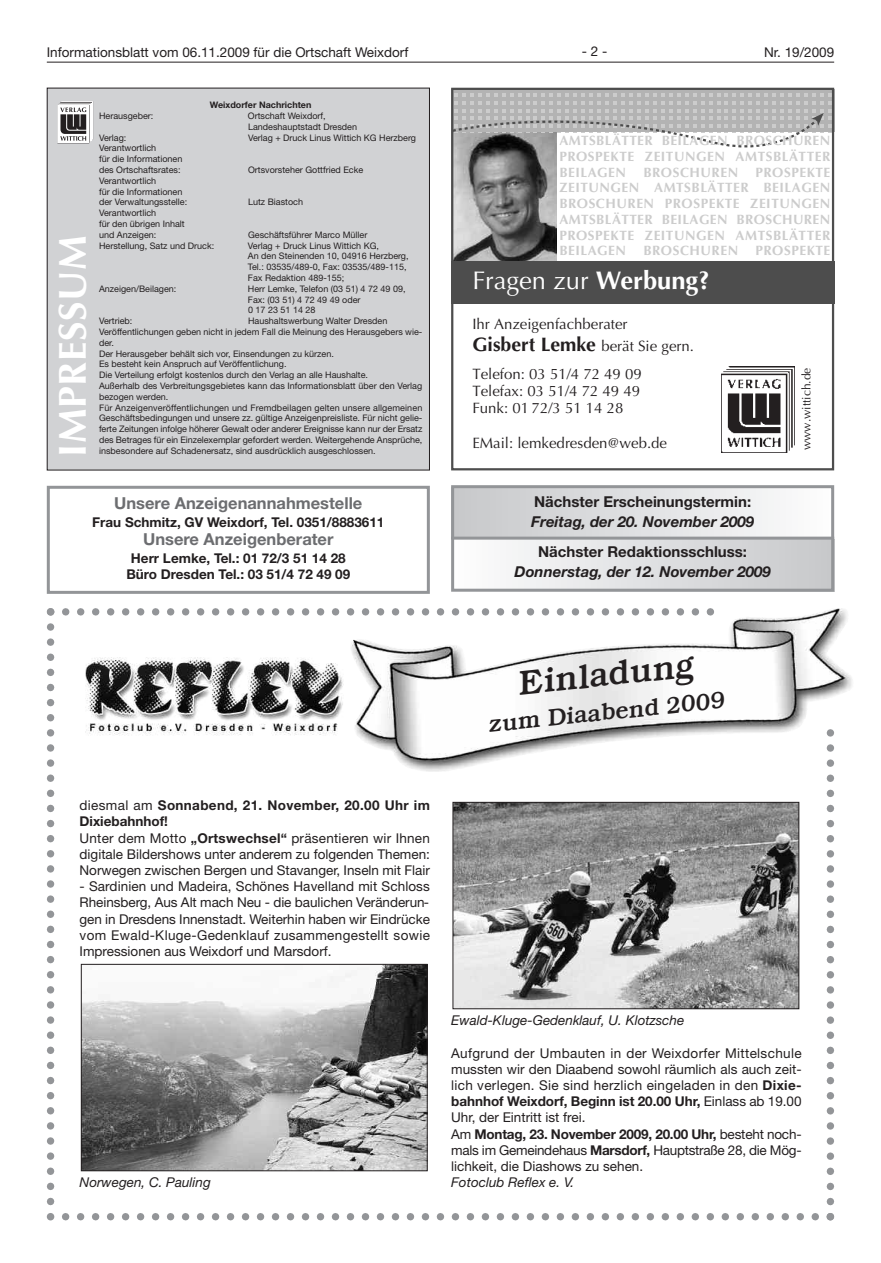
<style>
.page{position:relative;width:881px;height:1263px;background:#fff}
.page>*{position:absolute;margin:0;border:0;box-sizing:border-box;transform-origin:0 0}
.t1{font:700 39px "Optima";letter-spacing:.015em;color:#fff}
.t2{font:500 34.5px "Bookman";color:#231f20}
.t3{font:25.5px "Optima+NKQKWW";color:#fff}
.t4{font:500 24px "Bookman";color:#231f20}
.t5{font:700 16.5px "Helvetica Neue LT";color:#6c6d70}
.t6{font:15px/17.2px "Optima+NKQKWW";color:#231f20}
.t7{font:italic 700 15px "Helvetica Neue LT";color:#231f20}
.t8{font:700 15px "Helvetica Neue LT";color:#231f20}
.t9{font:13.5px/16.2px "Helvetica Neue LT";color:#231f20}
.t10{font:13.5px/15.8px "Optima Bold+UULRAY";letter-spacing:.04em;color:#ccc;text-align:justify}
.t11{font:700 13.5px/16.2px "Helvetica Neue LT";color:#231f20;text-align:center}
.t12{font:italic 13.5px "Helvetica Neue LT";color:#231f20}
.t13{font:12px "Optima+NKQKWW";color:#231f20}
.t14{font:9px/10.8px "Helvetica Neue LT";color:#231f20}
.t15{font:700 9px "Helvetica Neue LT";color:#231f20}
.s1{font-family:"Optima Bold+UULRAY"}
.s2{font-family:"Optima Bold+UULRAY";font-size:19.5px}
.s3{font-weight:700}
</style>
<div class="page">
<hr style="left:47px;top:62px;width:786px;height:1px;background:#231f20">
<img style="left:721px;top:367px;width:72px;height:85px">
<img style="left:454px;top:162px;width:102px;height:99px">
<div style="left:451px;top:90px;width:382px;height:42px;background:#b3b3b3"></div>
<svg style="left:454px;top:93px;width:376px;height:69px"></svg>
<div style="left:451px;top:88px;width:382px;height:382px;border:2px solid #4d4d4d"></div>
<div style="left:451px;top:261px;width:382px;height:43px;background:#4d4d4d"></div>
<div style="left:47px;top:486px;width:382px;height:108px;border:3px solid #939598"></div>
<div style="left:47px;top:88px;width:382px;height:382px;background:#d1d2d4"></div>
<svg style="left:57px;top:101px;width:36px;height:43px;background:#a7a6a6"></svg>
<div style="left:451px;top:538px;width:382px;height:54px;background:linear-gradient(to right,#fdfdfe,#c6c7ca)"></div>
<div style="left:451px;top:487px;width:382px;height:51px;background:linear-gradient(to right,#c6c7c9,#fdfdfd)"></div>
<div style="left:451px;top:485px;width:382px;height:107px;border:3px solid #939598"></div>
<hr style="left:451px;top:537px;width:382px;height:3px;background:#939598">
<svg style="left:47px;top:608px;width:786px;height:612px"></svg>
<div style="left:719px;top:600px;width:127px;height:123px;background:#fff"></div>
<img style="left:629px;top:611px;width:223px;height:129px">
<img style="left:454px;top:804px;width:342px;height:203px">
<div style="left:452px;top:802px;width:346px;height:207px;border:1px solid #231f20"></div>
<img style="left:83px;top:966px;width:342px;height:203px">
<div style="left:81px;top:964px;width:346px;height:207px;border:1px solid #231f20"></div>
<div style="left:80px;top:647px;width:269px;height:99px;background:#fff"></div>
<img style="left:85px;top:657px;width:259px;height:78px">
<h3 class="t9" style="left:47px;top:45px;width:363px">Informationsblatt vom 06.11.2009 für die Ortschaft Weixdorf</h3>
<h3 class="t9" style="left:581px;top:45px;width:27px">-2-</h3>
<h3 class="t9" style="left:763px;top:45px;width:71px">Nr. 19/2009</h3>
<p class="t15" style="left:210px;top:102px;width:103px">Weixdorfer Nachrichten</p>
<p class="t14" style="left:99px;top:111px;width:56px">Herausgeber:</p>
<p class="t14" style="left:248px;top:111px;width:111px">Ortschaft Weixdorf,<br>Landeshauptstadt Dresden</p>
<p class="t14" style="left:99px;top:133px;width:29px">Verlag:</p>
<p class="t14" style="left:248px;top:133px;width:169px">Verlag + Druck Linus Wittich KG Herzberg</p>
<p class="t14" style="left:99px;top:144px;width:85px">Verantwortlich<br>für die Informationen des Ortschaftsrates:</p>
<p class="t14" style="left:248px;top:165px;width:117px">Ortsvorsteher Gottfried Ecke</p>
<h1 class="t1" style="left:56px;top:457px;width:223px;rotate:-90deg">IMPRESSUM</h1>
<p class="t14" style="left:99px;top:176px;width:90px">Verantwortlich<br>für die Informationen der Verwaltungsstelle:</p>
<p class="t14" style="left:99px;top:209px;width:87px">Verantwortlich<br>für den übrigen Inhalt und Anzeigen:</p>
<p class="t14" style="left:248px;top:198px;width:56px">Lutz Biastoch</p>
<p class="t14" style="left:248px;top:230px;width:121px">Geschäftsführer Marco Müller</p>
<p class="t14" style="left:99px;top:241px;width:117px">Herstellung, Satz und Druck:</p>
<p class="t14" style="left:248px;top:241px;width:162px">Verlag + Druck Linus Wittich KG,<br>An den Steinenden 10, 04916 Herzberg, Tel.: 03535/489-0, Fax: 03535/489-115, Fax Redaktion 489-155;</p>
<p class="t14" style="left:99px;top:284px;width:79px">Anzeigen/Beilagen:</p>
<p class="t14" style="left:248px;top:284px;width:159px">Herr Lemke, Telefon (03 51) 4 72 49 09,<br>Fax: (03 51) 4 72 49 49 oder<br>0 17 23 51 14 28</p>
<p class="t14" style="left:99px;top:317px;width:35px">Vertrieb:</p>
<p class="t14" style="left:99px;top:317px;width:324px;text-indent:149px">Haushaltswerbung Walter Dresden Veröffentlichungen geben nicht in jedem Fall die Meinung des Herausgebers wie&shy;der.<br>Der Herausgeber behält sich vor, Einsendungen zu kürzen.<br>Es besteht kein Anspruch auf Veröffentlichung.<br>Die Verteilung erfolgt kostenlos durch den Verlag an alle Haushalte.<br>Außerhalb des Verbreitungsgebietes kann das Informationsblatt über den Verlag bezogen werden.<br>Für Anzeigenveröffentlichungen und Fremdbeilagen gelten unsere allgemeinen Geschäftsbedingungen und unsere zz. gültige Anzeigenpreisliste. Für nicht gelie&shy;ferte Zeitungen infolge höherer Gewalt oder anderer Ereignisse kann nur der Ersatz des Betrages für ein Einzelexemplar gefordert werden. Weitergehende Ansprüche,</p>
<p class="t14" style="left:99px;top:446px;width:278px">insbesondere auf Schadenersatz, sind ausdrücklich ausgeschlossen.</p>
<h3 class="t5" style="left:114px;top:498px;width:249px">Unsere Anzeigenannahmestelle</h3>
<h3 class="t11" style="left:92px;top:515px;width:293px">Frau Schmitz, GV Weixdorf, Tel. 0351/8883611</h3>
<h3 class="t5" style="left:143px;top:534px;width:192px">Unsere Anzeigenberater</h3>
<h3 class="t11" style="left:126px;top:551px;width:225px">Herr Lemke, Tel.: 01 72/3 51 14 28<br>Büro Dresden Tel.: 03 51/4 72 49 09</h3>
<h3 class="t10" style="left:559px;top:134px;width:272px">AMTSBLÄTTER BEILAGEN BROSCHUREN PROSPEKTE ZEITUNGEN AMTSBLÄTTER BEILAGEN</h3>
<h3 class="t10" style="left:559px;top:165px;width:272px;text-indent:196px">PROSPEKTE ZEITUNGEN AMTSBLÄTTER BEILAGEN BROSCHUREN PROSPEKTE ZEITUNGEN AMTSBLÄTTER BEILAGEN BROSCHUREN PROSPEKTE ZEITUNGEN AMTSBLÄTTER BEILAGEN</h3>
<h3 class="t10" style="left:643px;top:165px;width:96px">BROSCHUREN</h3>
<h3 class="t10" style="left:643px;top:244px;width:96px">BROSCHUREN</h3>
<h3 class="t10" style="left:755px;top:244px;width:76px">PROSPEKTE</h3>
<h3 class="t3" style="left:472px;top:270px;width:239px">Fragen zur <span class="s1">Werbung?</span></h3>
<h3 class="t6" style="left:472px;top:314px;width:223px;line-height:22.5px">Ihr Anzeigenfachberater<br><span class="s2">Gisbert Lemke</span> berät Sie gern.</h3>
<h3 class="t6" style="left:472px;top:366px;width:171px;text-align:justify">Telefon: 03 51/4 72 49 09<br>Telefax: 03 51/4 72 49 49<br>Funk: 01 72/3 51 14 28</h3>
<h3 class="t6" style="left:472px;top:435px;width:196px">EMail: lemkedresden@web.de</h3>
<h3 class="t8" style="left:534px;top:496px;width:218px">Nächster Erscheinungstermin:</h3>
<h3 class="t7" style="left:531px;top:516px;width:224px">Freitag, der 20. November 2009</h3>
<h3 class="t8" style="left:538px;top:546px;width:210px">Nächster Redaktionsschluss:</h3>
<h3 class="t7" style="left:514px;top:566px;width:257px">Donnerstag, der 12. November 2009</h3>
<h3 class="t13" style="left:801px;top:450px;width:84px;rotate:-90deg">www.wittich.de</h3>
<h2 class="t2" style="left:516px;top:671px;width:178px;rotate:-6deg">Einladung</h2>
<h3 class="t4" style="left:487px;top:716px;width:239px;rotate:-6deg">zum Diaabend 2009</h3>
<h3 class="t9" style="left:79px;top:799px;width:352px">diesmal am <span class="s3">Sonnabend, 21. November, 20.00 Uhr im Dixiebahnhof!<br></span>Unter dem Motto <span class="s3">„Ortswechsel“</span> präsentieren wir Ihnen digitale Bildershows unter anderem zu folgenden Themen:<br>Norwegen zwischen Bergen und Stavanger, Inseln mit Flair</h3>
<p class="t9" style="left:79px;top:880px;width:352px;text-align:justify">- Sardinien und Madeira, Schönes Havelland mit Schloss Rheinsberg, Aus Alt mach Neu - die baulichen Veränderun&shy;gen in Dresdens Innenstadt. Weiterhin haben wir Eindrücke vom Ewald-Kluge-Gedenklauf zusammengestellt sowie Impressionen aus Weixdorf und Marsdorf.</p>
<h3 class="t12" style="left:80px;top:1177px;width:133px">Norwegen, C. Pauling</h3>
<h3 class="t12" style="left:451px;top:1015px;width:234px">Ewald-Kluge-Gedenklauf, U. Klotzsche</h3>
<p class="t9" style="left:451px;top:1046px;width:352px">Aufgrund der Umbauten in der Weixdorfer Mittelschule mussten wir den Diaabend sowohl räumlich als auch zeit&shy;lich verlegen. Sie sind herzlich eingeladen in den <span class="s3">Dixie&shy;bahnhof Weixdorf, Beginn ist 20.00 Uhr,</span> Einlass ab 19.00<br>Uhr, der Eintritt ist frei.<br>Am <span class="s3">Montag, 23. November 2009, 20.00 Uhr,</span> besteht noch&shy;mals im Gemeindehaus <span class="s3">Marsdorf,</span> Hauptstraße 28, die Mög&shy;lichkeit, die Diashows zu sehen.</p>
<h3 class="t12" style="left:451px;top:1177px;width:124px">Fotoclub Reflex e. V.</h3>
</div>
